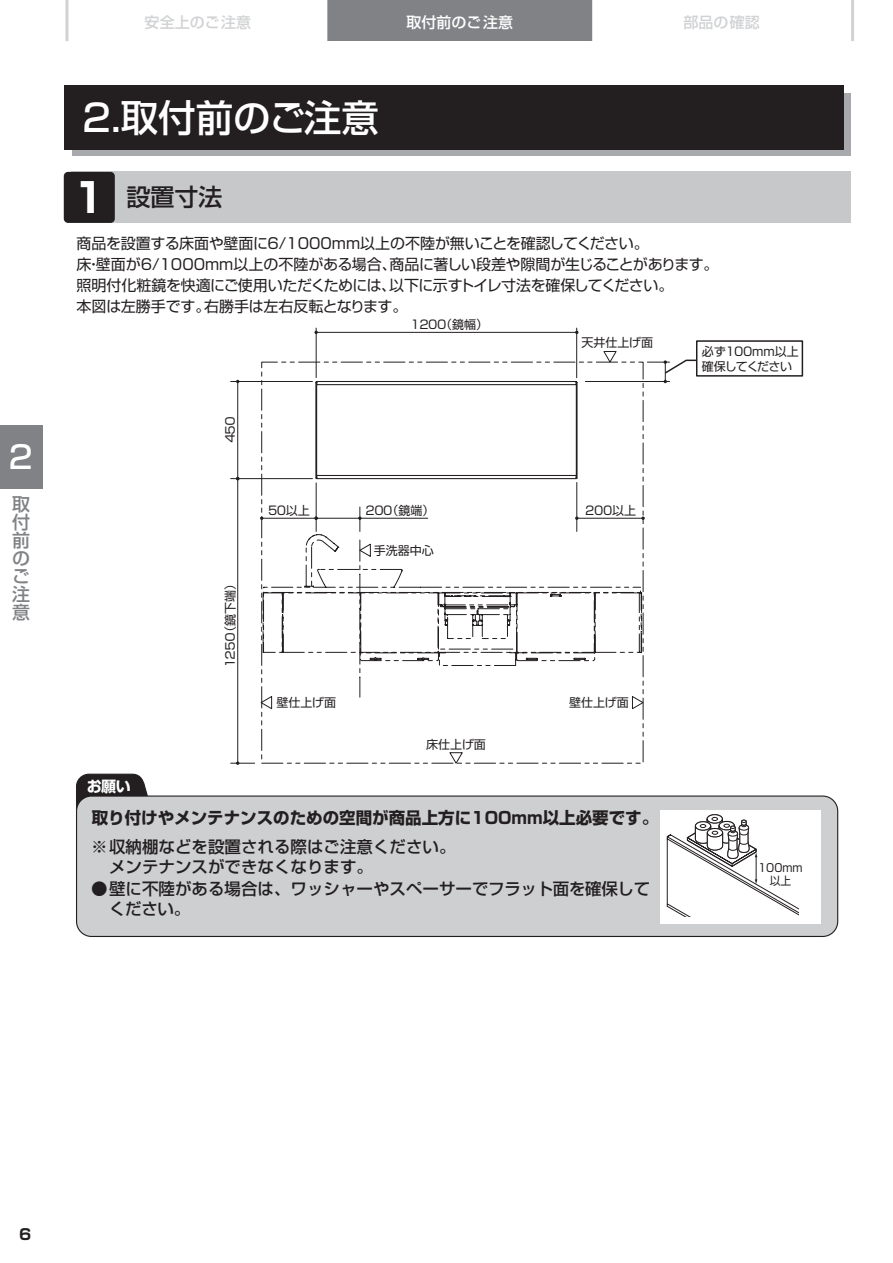
<style>
.page{position:relative;width:893px;height:1263px;background:#fff}
.page>*{position:absolute;margin:0;border:0;box-sizing:border-box;transform-origin:0 0}
.t1{font:500 37.5px "Shin Go Pro";color:#fff}
.t2{font:500 31.5px "Shin Go Pro";color:#fff}
.t3{font:500 24px "Shin Go Pro";color:#231f20}
.t4{font:500 18px/18px "Shin Go Pro";color:#808285;text-align:justify}
.t5{font:500 16.5px/19.8px "Shin Go Pro";color:#231f20}
.t6{font:700 16.5px "Shin Go Pro";color:#231f20}
.t7{font:15px/21px "Shin Go Pro";letter-spacing:-.01em;color:#231f20}
.t8{font:500 15px "Shin Go Pro";color:#d1d2d4}
.t9{font:500 15px "Shin Go Pro";color:#fff}
.t10{font:700 15px "Shin Go Pro";color:#fff}
.t11{font:700 15px "Shin Go Pro";color:#231f20}
.t12{font:12px "Shin Go Pro";letter-spacing:-.02em;color:#231f20}
.t13{font:12px/14.4px "Shin Go Pro";letter-spacing:-.075em;color:#231f20}
.t14{font:11.25px/13.5px "Shin Go Pro";color:#231f20;text-align:center;scale:.95 1}
.s1{font-weight:700;font-size:40.5px;color:#fff}
</style>
<div class="page">
<svg style="left:72px;top:93px;width:778px;height:63px;background:#959599"></svg>
<div style="left:64px;top:85px;width:779px;height:64px;background:#231f20"></div>
<svg style="left:263px;top:534px;width:378px;height:132px"></svg>
<hr style="left:317px;top:381px;width:259px;height:1px;background:#231f20">
<hr style="left:317px;top:384px;width:259px;height:1px;background:#231f20">
<hr style="left:317px;top:478px;width:259px;height:1px;background:#231f20">
<hr style="left:317px;top:475px;width:259px;height:1px;background:#231f20">
<hr style="left:576px;top:382px;width:1px;height:96px;background:#231f20">
<hr style="left:316px;top:382px;width:1px;height:96px;background:#231f20">
<div style="left:71px;top:172px;width:779px;height:51px;background:#c7c8ca"></div>
<div style="left:64px;top:172px;width:51px;height:51px;background:#231f20;border-radius:4px"></div>
<svg style="left:76px;top:773px;width:72px;height:33px;background:#3a3637"></svg>
<div style="left:77px;top:796px;width:761px;height:140px;background:#cecfd1;border-radius:15px"></div>
<div style="left:76px;top:795px;width:762px;height:142px;border:1px solid #231f20;border-radius:15px"></div>
<div style="left:660px;top:811px;width:160px;height:113px;background:#fff"></div>
<svg style="left:666px;top:814px;width:132px;height:102px"></svg>
<hr style="left:316px;top:332px;width:261px;height:1px;background:#231f20">
<hr style="left:576px;top:328px;width:1px;height:50px;background:#231f20">
<hr style="left:316px;top:328px;width:1px;height:50px;background:#231f20">
<hr style="left:576px;top:482px;width:1px;height:49px;background:#231f20">
<hr style="left:316px;top:483px;width:1px;height:48px;background:#231f20">
<hr style="left:360px;top:518px;width:68px;height:1px;background:#231f20">
<hr style="left:316px;top:518px;width:44px;height:1px;background:#231f20">
<svg style="left:358px;top:507px;width:4px;height:24px"></svg>
<hr style="left:262px;top:518px;width:54px;height:1px;background:#231f20">
<hr style="left:577px;top:518px;width:66px;height:1px;background:#231f20">
<svg style="left:641px;top:516px;width:4px;height:4px"></svg>
<hr style="left:585px;top:381px;width:84px;height:1px;background:#231f20">
<hr style="left:231px;top:478px;width:81px;height:1px;background:#231f20">
<hr style="left:231px;top:381px;width:81px;height:1px;background:#231f20">
<hr style="left:237px;top:479px;width:1px;height:284px;background:#231f20">
<svg style="left:231px;top:761px;width:24px;height:4px"></svg>
<hr style="left:237px;top:381px;width:1px;height:98px;background:#231f20">
<svg style="left:449px;top:752px;width:14px;height:12px"></svg>
<svg style="left:603px;top:351px;width:15px;height:12px"></svg>
<svg style="left:358px;top:540px;width:13px;height:157px"></svg>
<svg style="left:260px;top:695px;width:13px;height:15px"></svg>
<svg style="left:632px;top:696px;width:12px;height:14px"></svg>
<div style="left:696px;top:340px;width:107px;height:37px;border:2px solid #231f20"></div>
<svg style="left:647px;top:359px;width:51px;height:24px"></svg>
<div style="left:0;top:425px;width:42px;height:64px;background:#808285"></div>
<div style="left:329px;top:0;width:262px;height:41px;background:#808285"></div>
<hr style="left:851px;top:0;width:3px;height:41px;background:#d1d2d4">
<hr style="left:589px;top:0;width:3px;height:41px;background:#808285">
<hr style="left:65px;top:0;width:3px;height:41px;background:#d1d2d4">
<hr style="left:327px;top:0;width:3px;height:41px;background:#808285">
<h2 class="t2" style="left:9px;top:431px;width:25px">2</h2>
<p class="t4" style="left:12px;top:493px;width:19px">取付前のご注意</p>
<p class="t8" style="left:145px;top:10px;width:108px">安全上のご注意</p>
<p class="t9" style="left:406px;top:10px;width:108px">取付前のご注意</p>
<p class="t8" style="left:683px;top:10px;width:78px">部品の確認</p>
<h1 class="t1" style="left:83px;top:87px;width:298px">2.取付前のご注意</h1>
<h3 class="t3" style="left:73px;top:177px;width:151px"><span class="s1">1</span> 設置寸法</h3>
<p class="t7" style="left:77px;top:231px;width:643px">商品を設置する床面や壁面に6/1000mm以上の不陸が無いことを確認してください。<br>床・壁面が6/1000mm以上の不陸がある場合、商品に著しい段差や隙間が生じることがあります。照明付化粧鏡を快適にご使用いただくためには、以下に示すトイレ寸法を確保してください。<br>本図は左勝手です。右勝手は左右反転となります。</p>
<p class="t12" style="left:220px;top:444px;width:31px;rotate:-90deg">４５０</p>
<p class="t12" style="left:220px;top:669px;width:93px;rotate:-90deg">１２５０（鏡下端）</p>
<p class="t12" style="left:409px;top:315px;width:81px">１２００（鏡幅）</p>
<p class="t12" style="left:267px;top:501px;width:45px">５０以上</p>
<p class="t12" style="left:364px;top:501px;width:72px">２００（鏡端）</p>
<p class="t12" style="left:374px;top:540px;width:61px">手洗器中心</p>
<p class="t12" style="left:581px;top:332px;width:73px">天井仕上げ面</p>
<p class="t12" style="left:584px;top:501px;width:54px">２００以上</p>
<p class="t12" style="left:276px;top:693px;width:61px">壁仕上げ面</p>
<p class="t12" style="left:569px;top:692px;width:61px">壁仕上げ面</p>
<p class="t12" style="left:426px;top:734px;width:61px">床仕上げ面</p>
<p class="t10" style="left:87px;top:774px;width:45px">お願い</p>
<p class="t6" style="left:92px;top:805px;width:568px">取り付けやメンテナンスのための空間が商品上方に100mm以上必要です。</p>
<p class="t5" style="left:109px;top:835px;width:348px;text-indent:-18px">※ 収納棚などを設置される際はご注意ください。メンテナンスができなくなります。</p>
<p class="t5" style="left:109px;top:877px;width:543px;text-indent:-18px">● 壁に不陸がある場合は、ワッシャーやスペーサーでフラット面を確保してください。</p>
<p class="t13" style="left:702px;top:343px;width:99px">必ず１００ｍｍ以上確保してください</p>
<p class="t14" style="left:758px;top:859px;width:48px">100mm以上</p>
<p class="t11" style="left:19px;top:1222px;width:14px">6</p>
</div>
